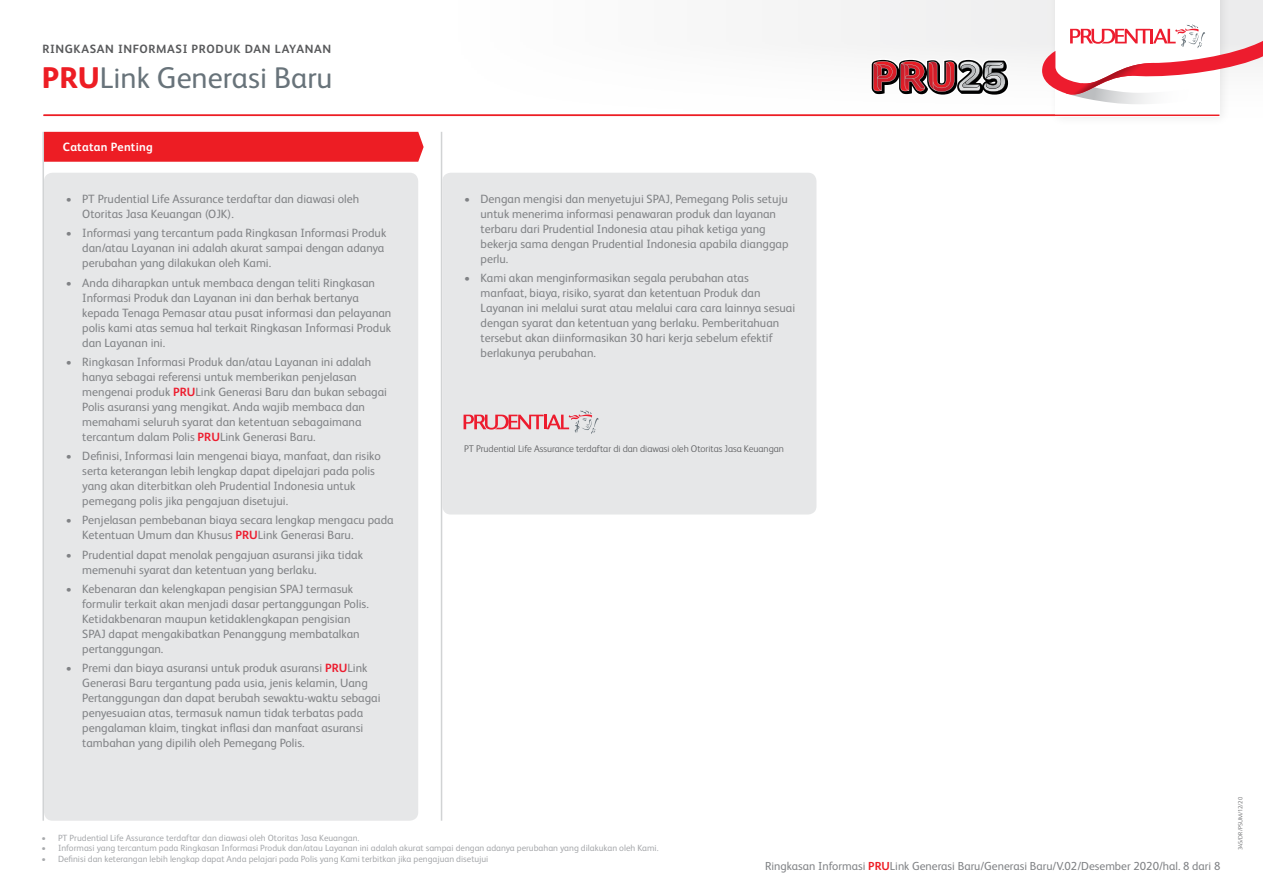
<style>
.page{position:relative;width:1263px;height:893px;background:#fff}
.page>*{position:absolute;margin:0;border:0;box-sizing:border-box;transform-origin:0 0}
.t1{font:30px "FS Albert Pro";color:#68737a}
.t2{font:12px/15px "FS Albert Pro";color:#808285}
.t3{font:700 12px "FS Albert Pro";letter-spacing:.05em;color:#58595b}
.t4{font:700 12px "FS Albert Pro";letter-spacing:.02em;color:#fff}
.t5{font:11.7px "FS Albert Pro";color:#808285}
.t6{font:300 9.75px "FS Albert Pro";color:#58595b}
.t7{font:9px "FS Albert Pro";color:#a7a9ac}
.t8{font:300 6px "FS Albert Pro";letter-spacing:.01em;color:#58595b}
.s1{font-weight:800;color:#ed1d24}
.s2{font-weight:700;color:#ed1c2e}
.s3{font-weight:700;color:#ed1d24}
</style>
<div class="page">
<hr style="left:441px;top:132px;width:1px;height:689px;background:#d1d3d4">
<hr style="left:43px;top:132px;width:1px;height:689px;background:#d1d3d4">
<div style="left:1048px;top:0;width:183px;height:127px;background:#000;opacity:.08"></div>
<div style="left:1055px;top:0;width:165px;height:116px;background:#fff"></div>
<svg style="left:1042px;top:25px;width:221px;height:79px"></svg>
<hr style="left:44px;top:115px;width:1175px;height:1px;background:#ed1d24">
<svg style="left:871px;top:59px;width:138px;height:36px"></svg>
<div style="left:44px;top:132px;width:380px;height:30px;background:#ed1d24"></div>
<div style="left:44px;top:173px;width:374px;height:648px;background:#e6e7e8;border-radius:9px"></div>
<div style="left:442px;top:173px;width:374px;height:341px;background:#e6e7e8;border-radius:9px"></div>
<svg style="left:464px;top:410px;width:134px;height:24px"></svg>
<p class="t3" style="left:42px;top:41px;width:290px">RINGKASAN INFORMASI PRODUK DAN LAYANAN</p>
<h1 class="t1" style="left:42px;top:56px;width:292px"><span class="s1">PRU</span>Link Generasi Baru</h1>
<p class="t4" style="left:63px;top:138px;width:91px">Catatan Penting</p>
<p class="t2" style="left:82px;top:191px;width:278px;text-indent:-16px">• PT Prudential Life Assurance terdaftar dan diawasi oleh<br>Otoritas Jasa Keuangan (OJK).</p>
<p class="t2" style="left:82px;top:225px;width:306px;text-indent:-16px">• Informasi yang tercantum pada Ringkasan Informasi Produk dan/atau Layanan ini adalah akurat sampai dengan adanya perubahan yang dilakukan oleh Kami.</p>
<p class="t2" style="left:82px;top:274px;width:311px;text-indent:-16px">• Anda diharapkan untuk membaca dengan teliti Ringkasan Informasi Produk dan Layanan ini dan berhak bertanya kepada Tenaga Pemasar atau pusat informasi dan pelayanan polis kami atas semua hal terkait Ringkasan Informasi Produk dan Layanan ini.</p>
<p class="t2" style="left:82px;top:353px;width:306px;text-indent:-16px">• Ringkasan Informasi Produk dan/atau Layanan ini adalah hanya sebagai referensi untuk memberikan penjelasan mengenai produk <span class="s2">PRU</span>Link Generasi Baru dan bukan sebagai Polis asuransi yang mengikat. Anda wajib membaca dan memahami seluruh syarat dan ketentuan sebagaimana tercantum dalam Polis <span class="s2">PRU</span>Link Generasi Baru.</p>
<p class="t2" style="left:82px;top:448px;width:300px;text-indent:-16px">• Definisi, Informasi lain mengenai biaya, manfaat, dan risiko serta keterangan lebih lengkap dapat dipelajari pada polis yang akan diterbitkan oleh Prudential Indonesia untuk pemegang polis jika pengajuan disetujui.</p>
<p class="t2" style="left:82px;top:512px;width:313px;text-indent:-16px">• Penjelasan pembebanan biaya secara lengkap mengacu pada<br>Ketentuan Umum dan Khusus <span class="s2">PRU</span>Link Generasi Baru.</p>
<p class="t2" style="left:82px;top:546px;width:282px;text-indent:-16px">• Prudential dapat menolak pengajuan asuransi jika tidak memenuhi syarat dan ketentuan yang berlaku.</p>
<p class="t2" style="left:82px;top:580px;width:288px;text-indent:-16px">• Kebenaran dan kelengkapan pengisian SPAJ termasuk formulir terkait akan menjadi dasar pertanggungan Polis.<br>Ketidakbenaran maupun ketidaklengkapan pengisian SPAJ dapat mengakibatkan Penanggung membatalkan pertanggungan.</p>
<p class="t2" style="left:82px;top:660px;width:300px;text-indent:-16px">• Premi dan biaya asuransi untuk produk asuransi <span class="s2">PRU</span>Link Generasi Baru tergantung pada usia, jenis kelamin, Uang Pertanggungan dan dapat berubah sewaktu-waktu sebagai penyesuaian atas, termasuk namun tidak terbatas pada pengalaman klaim, tingkat inflasi dan manfaat asuransi tambahan yang dipilih oleh Pemegang Polis.</p>
<p class="t2" style="left:481px;top:191px;width:309px;text-indent:-16px">• Dengan mengisi dan menyetujui SPAJ, Pemegang Polis setuju untuk menerima informasi penawaran produk dan layanan terbaru dari Prudential Indonesia atau pihak ketiga yang bekerja sama dengan Prudential Indonesia apabila dianggap perlu.</p>
<p class="t2" style="left:481px;top:270px;width:316px;text-indent:-16px">• Kami akan menginformasikan segala perubahan atas manfaat, biaya, risiko, syarat dan ketentuan Produk dan Layanan ini melalui surat atau melalui cara cara lainnya sesuai dengan syarat dan ketentuan yang berlaku. Pemberitahuan tersebut akan diinformasikan 30 hari kerja sebelum efektif berlakunya perubahan.</p>
<p class="t6" style="left:464px;top:442px;width:321px">PT Prudential Life Assurance terdaftar di dan diawasi oleh Otoritas Jasa Keuangan</p>
<p class="t7" style="left:42px;top:831px;width:319px">• PT Prudential Life Assurance terdaftar dan diawasi oleh Otoritas Jasa Keuangan.</p>
<p class="t7" style="left:42px;top:842px;width:618px">• Informasi yang tercantum pada Ringkasan Informasi Produk dan/atau Layanan ini adalah akurat sampai dengan adanya perubahan yang dilakukan oleh Kami.</p>
<p class="t7" style="left:42px;top:852px;width:448px">• Definisi dan keterangan lebih lengkap dapat Anda pelajari pada Polis yang Kami terbitkan jika pengajuan disetujui</p>
<p class="t5" style="left:765px;top:858px;width:457px">Ringkasan Informasi <span class="s3">PRU</span>Link Generasi Baru/Generasi Baru/V.02/Desember 2020/hal. 8 dari 8</p>
<p class="t8" style="left:1236px;top:850px;width:55px;rotate:-90deg">345/DR/PSUM/12/20</p>
</div>
